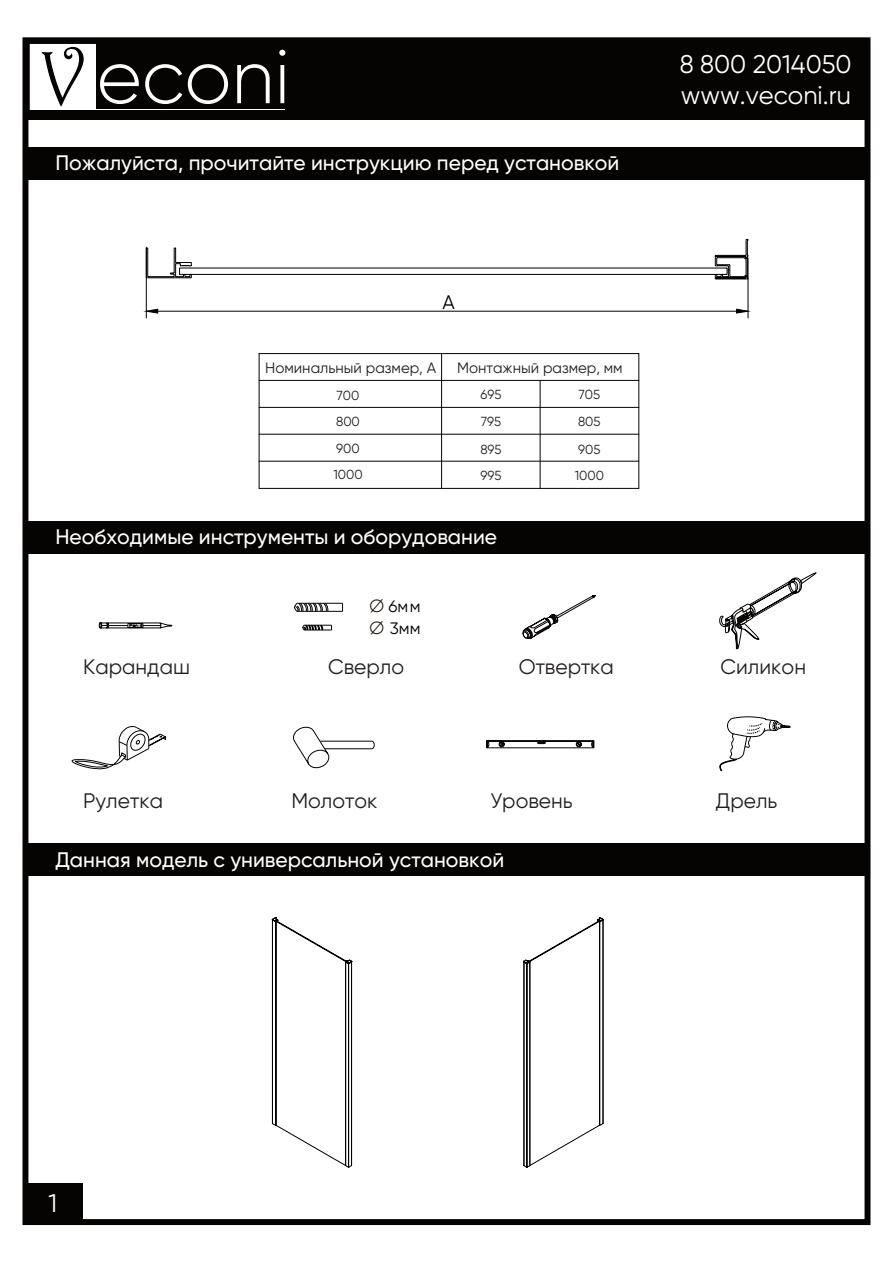
<style>
.page{position:relative;width:893px;height:1263px;background:#fff}
.page>*{position:absolute;margin:0;border:0;box-sizing:border-box;transform-origin:0 0}
.t1{font:25.5px/30.6px "Gilroy";color:#fff}
.t2{font:500 21px "Gilroy";color:#fff}
.t3{font:21px "Gilroy";color:#231f20}
.t4{font:19.65px "Gilroy";color:#000001}
.t5{font:16.5px/22px "Gilroy";color:#030303;scale:1.04 1}
.t6{font:15px "Gilroy";color:#231f20}
.t7{font:13.05px "Gilroy";color:#231f20}
.s1{font-size:17.7px;color:#221914}
</style>
<div class="page">
<div style="left:28px;top:147px;width:837px;height:33px;background:#060303"></div>
<div style="left:28px;top:521px;width:839px;height:33px;background:#060303"></div>
<div style="left:27px;top:843px;width:843px;height:33px;background:#060303"></div>
<div style="left:28px;top:43px;width:837px;height:76px;background:#060303"></div>
<svg style="left:30px;top:44px;width:109px;height:66px"></svg>
<svg style="left:145px;top:64px;width:37px;height:40px"></svg>
<svg style="left:188px;top:64px;width:40px;height:40px"></svg>
<svg style="left:237px;top:64px;width:33px;height:39px"></svg>
<div style="left:28px;top:1183px;width:55px;height:37px;background:#060303"></div>
<hr style="left:76px;top:109px;width:208px;height:1px;background:#fff">
<hr style="left:259px;top:353px;width:380px;height:1px;background:#030303">
<hr style="left:259px;top:434px;width:380px;height:1px;background:#030303">
<hr style="left:259px;top:407px;width:380px;height:1px;background:#030303">
<hr style="left:259px;top:380px;width:380px;height:1px;background:#030303">
<hr style="left:259px;top:461px;width:380px;height:1px;background:#030303">
<hr style="left:259px;top:353px;width:1px;height:135px;background:#030303">
<hr style="left:441px;top:354px;width:1px;height:134px;background:#030303">
<svg style="left:279px;top:50px;width:6px;height:53px"></svg>
<hr style="left:540px;top:380px;width:1px;height:108px;background:#030303">
<hr style="left:638px;top:354px;width:1px;height:134px;background:#030303">
<svg style="left:99px;top:572px;width:718px;height:200px"></svg>
<hr style="left:259px;top:488px;width:380px;height:1px;background:#030303">
<hr style="left:158px;top:311px;width:579px;height:1px;background:#000001">
<hr style="left:748px;top:258px;width:1px;height:60px;background:#000001">
<hr style="left:146px;top:247px;width:1px;height:71px;background:#000001">
<svg style="left:144px;top:309px;width:14px;height:4px"></svg>
<svg style="left:736px;top:309px;width:14px;height:4px"></svg>
<svg style="left:523px;top:917px;width:81px;height:251px"></svg>
<svg style="left:272px;top:917px;width:80px;height:251px"></svg>
<svg style="left:146px;top:239px;width:602px;height:40px"></svg>
<div style="left:22px;top:37px;width:848px;height:1188px;border:6px solid #060303"></div>
<p class="t2" style="left:55px;top:150px;width:566px">Пожалуйста, прочитайте инструкцию перед установкой</p>
<p class="t4" style="left:442px;top:290px;width:14px">A</p>
<p class="t6" style="left:265px;top:359px;width:172px">Номинальный размер, А</p>
<p class="t6" style="left:457px;top:359px;width:167px">Монтажный размер, мм</p>
<p class="t7" style="left:337px;top:388px;width:24px">700</p>
<p class="t7" style="left:480px;top:387px;width:22px">695</p>
<p class="t7" style="left:578px;top:387px;width:23px">705</p>
<p class="t7" style="left:336px;top:413px;width:25px">800</p>
<p class="t7" style="left:481px;top:414px;width:22px">795</p>
<p class="t7" style="left:578px;top:414px;width:24px">805</p>
<p class="t7" style="left:336px;top:440px;width:25px">900</p>
<p class="t7" style="left:480px;top:442px;width:23px">895</p>
<p class="t7" style="left:578px;top:442px;width:24px">905</p>
<p class="t7" style="left:333px;top:466px;width:31px">1000</p>
<p class="t7" style="left:480px;top:468px;width:22px">995</p>
<p class="t7" style="left:575px;top:467px;width:31px">1000</p>
<p class="t2" style="left:55px;top:524px;width:443px">Необходимые инструменты и оборудование</p>
<p class="t5" style="left:369px;top:595px;width:51px"><span class="s1">∅</span> 6мм <span class="s1">∅</span> 3мм</p>
<p class="t1" style="left:680px;top:49px;width:173px">8 800 2014050 www.veconi.ru</p>
<p class="t3" style="left:83px;top:653px;width:108px">Карандаш</p>
<p class="t3" style="left:328px;top:653px;width:78px">Сверло</p>
<p class="t3" style="left:519px;top:653px;width:97px">Отвертка</p>
<p class="t3" style="left:720px;top:653px;width:87px">Силикон</p>
<p class="t3" style="left:83px;top:788px;width:81px">Рулетка</p>
<p class="t3" style="left:291px;top:788px;width:88px">Молоток</p>
<p class="t3" style="left:490px;top:788px;width:84px">Уровень</p>
<p class="t3" style="left:716px;top:788px;width:63px">Дрель</p>
<p class="t2" style="left:55px;top:846px;width:450px">Данная модель с универсальной установкой</p>
<p class="t1" style="left:48px;top:1187px;width:10px">1</p>
</div>
